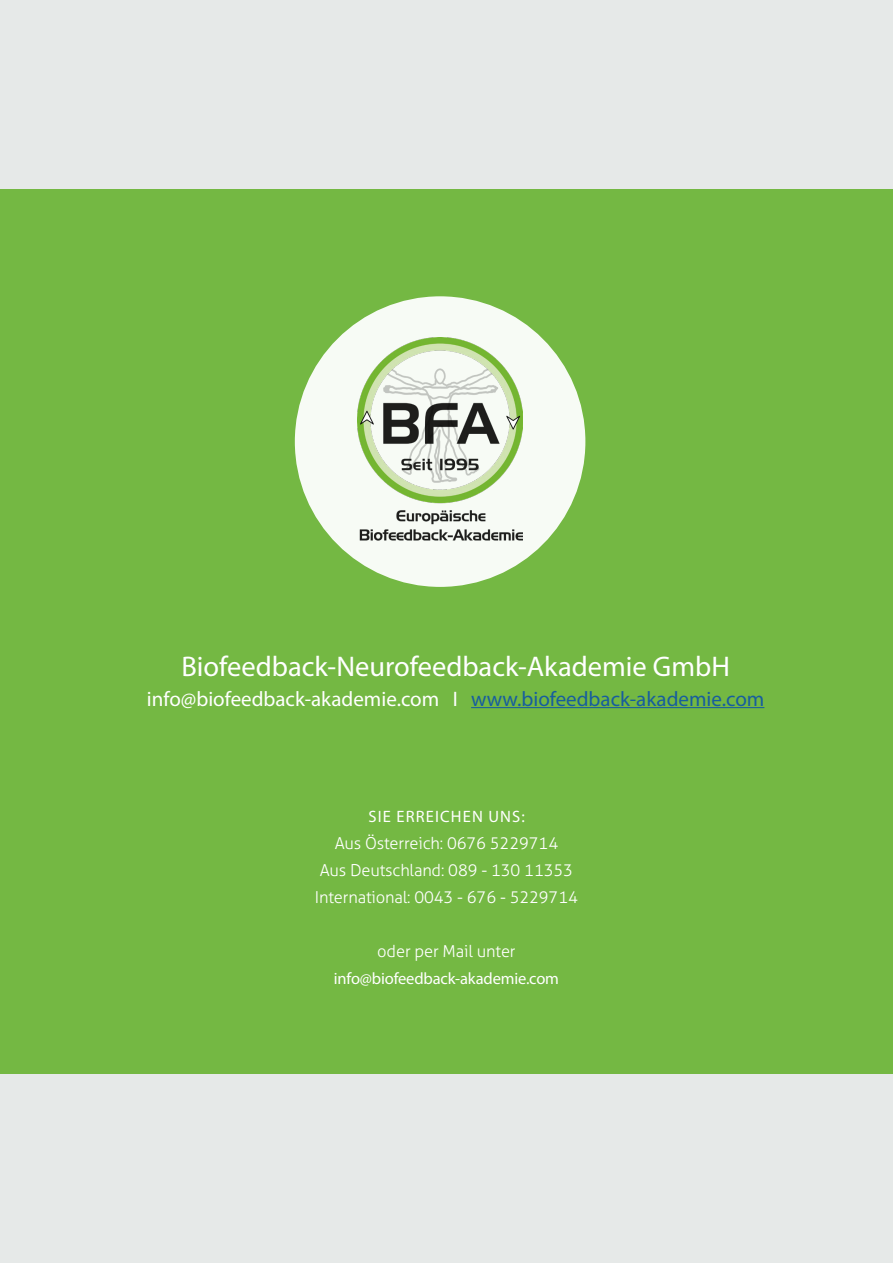
<style>
.page{position:relative;width:893px;height:1263px;background:#e6e9e8}
.page>*{position:absolute;margin:0;border:0;box-sizing:border-box;transform-origin:0 0}
.t1{font:28.5px "Myriad Pro";color:#fff}
.t2{font:21px "Myriad Pro";color:#fff}
.t3{font:300 16.5px "Aller";letter-spacing:-.01em;color:#fff}
.t4{font:16.5px "Myriad Pro";letter-spacing:-.01em;color:#fff}
.t5{font:16.5px "Myriad Pro";letter-spacing:.07em;color:#fff}
.s1{color:#175d9e}
</style>
<div class="page">
<div style="left:0;top:189px;width:893px;height:885px;background:#74b843"></div>
<div style="left:295px;top:296px;width:290px;height:291px;background:#f7fbf5;border-radius:50%"></div>
<hr style="left:471px;top:707px;width:293px;height:1px;background:#175d9e">
<img style="left:358px;top:338px;width:165px;height:203px">
<p class="t1" style="left:181px;top:648px;width:550px">Biofeedback-Neurofeedback-Akademie GmbH</p>
<p class="t2" style="left:147px;top:685px;width:619px">info@biofeedback-akademie.com I <span class="s1">www.biofeedback-akademie.com</span></p>
<p class="t5" style="left:368px;top:806px;width:158px">SIE ERREICHEN UNS:</p>
<p class="t3" style="left:335px;top:833px;width:225px">Aus Österreich: 0676 5229714</p>
<p class="t3" style="left:320px;top:860px;width:255px">Aus Deutschland: 089 - 130 11353</p>
<p class="t3" style="left:315px;top:887px;width:265px">International: 0043 - 676 - 5229714</p>
<p class="t3" style="left:377px;top:941px;width:140px">oder per Mail unter</p>
<p class="t4" style="left:334px;top:968px;width:227px">info@biofeedback-akademie.com</p>
</div>
